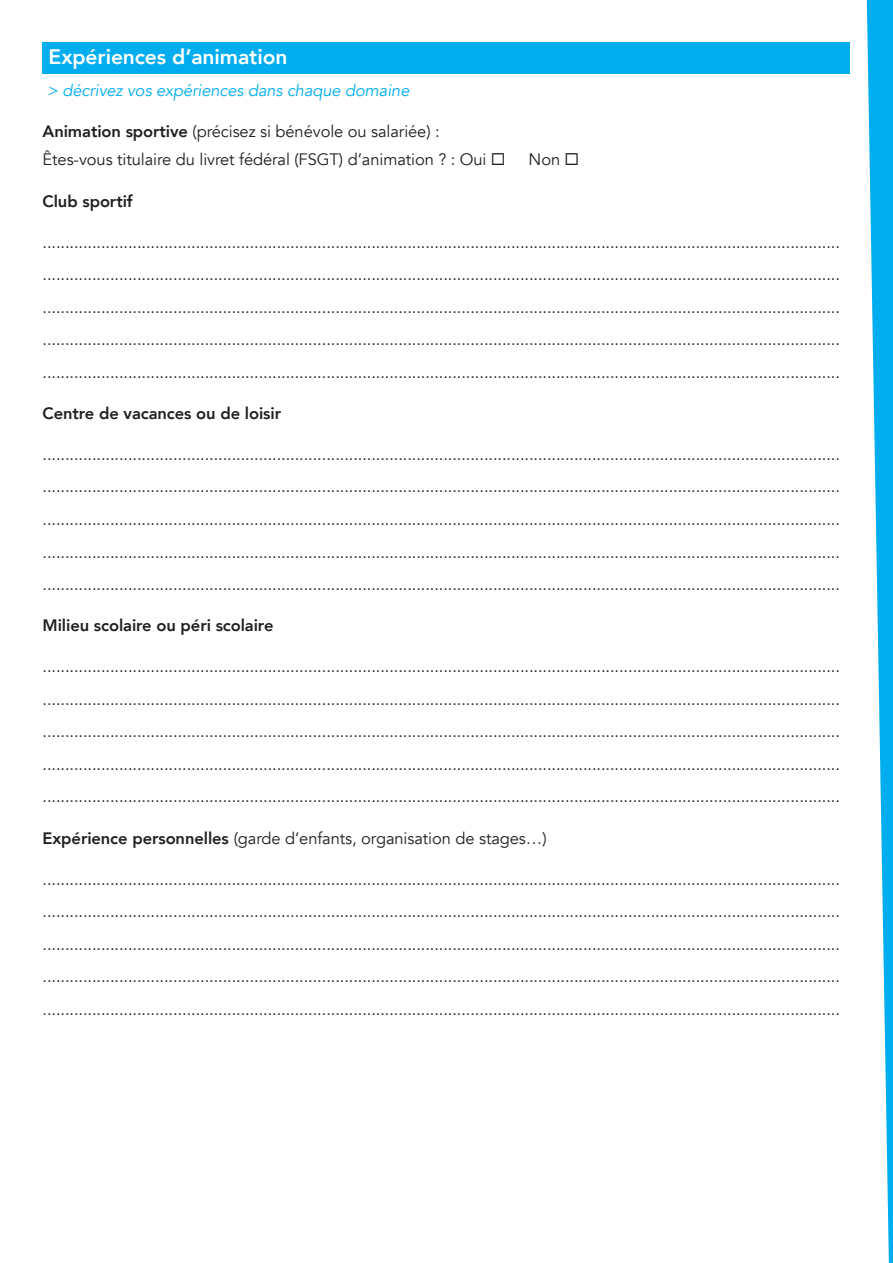
<style>
.page{position:relative;width:893px;height:1263px;background:#fff}
.page>*{position:absolute;margin:0;border:0;box-sizing:border-box;transform-origin:0 0}
.t1{font:800 21px "Avenir";letter-spacing:-.005em;color:#fff}
.t2{font:16.5px/32.5px "Avenir";letter-spacing:-.005em;color:#231f20;text-align:justify}
.t3{font:800 16.5px "Avenir";letter-spacing:-.005em;color:#231f20}
.t4{font:italic 16.5px "Avenir";letter-spacing:-.005em;color:#00aeef}
.s1{font-weight:800}
</style>
<div class="page">
<div style="left:43px;top:43px;width:807px;height:31px;background:#00aeef"></div>
<svg style="left:866px;top:0;width:27px;height:1263px"></svg>
<p class="t1" style="left:49px;top:40px;width:240px">Expériences d’animation</p>
<p class="t4" style="left:47px;top:81px;width:364px">&gt; décrivez vos expériences dans chaque domaine</p>
<p class="t2" style="left:43px;top:118px;width:465px;line-height:28.3px"><span class="s1">Animation sportive</span> (précisez si bénévole ou salariée) :<br>Êtes-vous titulaire du livret fédéral (FSGT) d’animation ? : Oui ◻</p>
<p class="t2" style="left:529px;top:144px;width:52px">Non ◻</p>
<p class="t3" style="left:43px;top:188px;width:92px">Club sportif</p>
<p class="t2" style="left:43px;top:226px;width:799px">................................................................................................................................................................................. ................................................................................................................................................................................. ................................................................................................................................................................................. ................................................................................................................................................................................. .................................................................................................................................................................................</p>
<p class="t3" style="left:43px;top:400px;width:240px">Centre de vacances ou de loisir</p>
<p class="t2" style="left:43px;top:438px;width:799px">................................................................................................................................................................................. ................................................................................................................................................................................. ................................................................................................................................................................................. ................................................................................................................................................................................. .................................................................................................................................................................................</p>
<p class="t3" style="left:43px;top:613px;width:232px">Milieu scolaire ou péri scolaire</p>
<p class="t2" style="left:43px;top:651px;width:799px">................................................................................................................................................................................. ................................................................................................................................................................................. ................................................................................................................................................................................. ................................................................................................................................................................................. .................................................................................................................................................................................</p>
<p class="t2" style="left:43px;top:822px;width:506px"><span class="s1">Expérience personnelles</span> (garde d’enfants, organisation de stages…)</p>
<p class="t2" style="left:43px;top:863px;width:799px">................................................................................................................................................................................. ................................................................................................................................................................................. ................................................................................................................................................................................. ................................................................................................................................................................................. .................................................................................................................................................................................</p>
</div>
